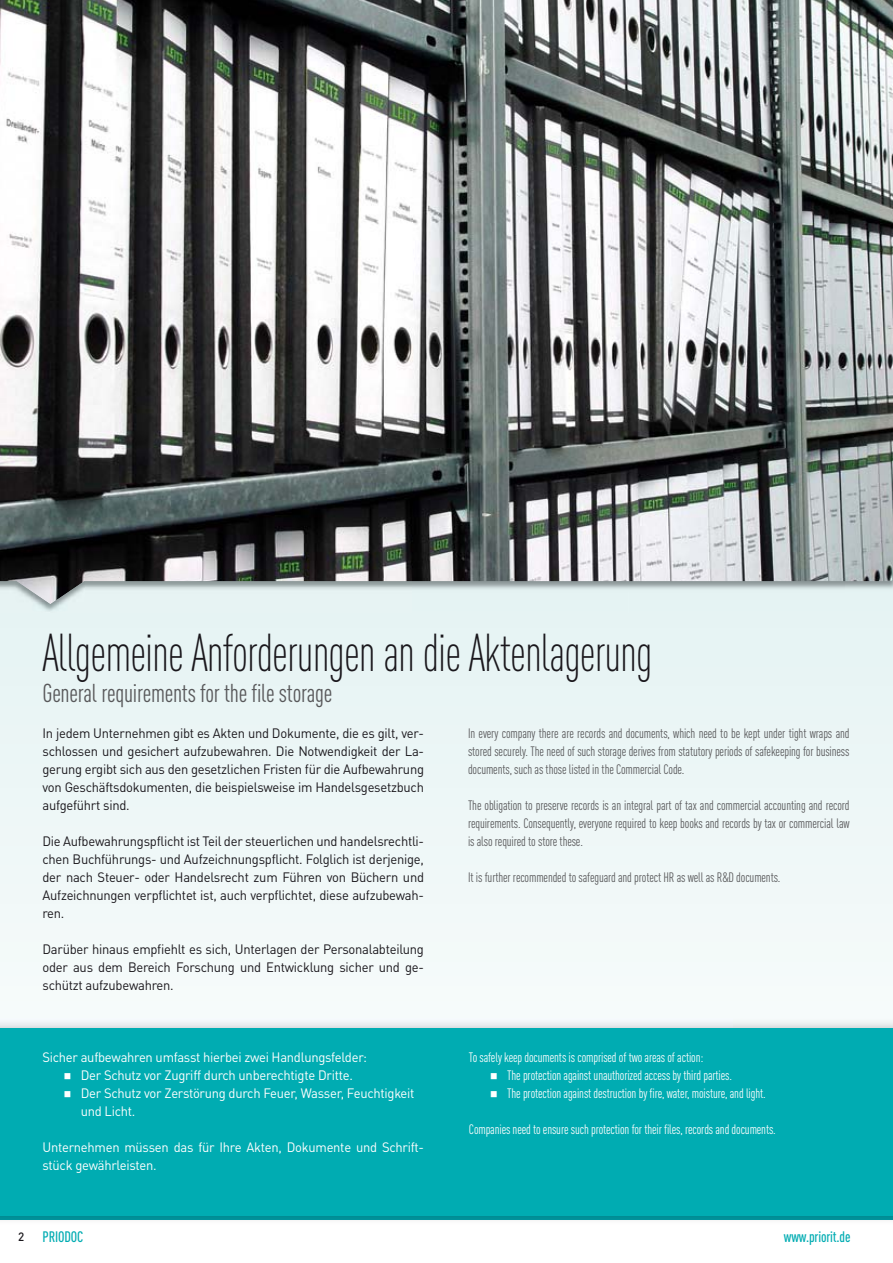
<style>
.page{position:relative;width:893px;height:1263px;background:#fff}
.page>*{position:absolute;margin:0;border:0;box-sizing:border-box;transform-origin:0 0}
.t1{font:300 condensed 52.5px "DINOT";letter-spacing:-.02em;color:#1a171c;scale:.9 1}
.t2{font:condensed 25.5px "DINOT";letter-spacing:-.01em;color:#58585a;scale:.96 1}
.t3{font:500 condensed 15px "DINOT";letter-spacing:-.01em;color:#00acb2}
.t4{font:13.5px/18px "DINOT";letter-spacing:-.02em;color:#1a171c;text-align:justify;scale:.96 1}
.t5{font:condensed 13.5px/18px "DINOT";letter-spacing:-.01em;color:#58585a;text-align:justify;scale:.96 1}
.t6{font:condensed 13.5px "DINOT";letter-spacing:-.01em;color:#fff;scale:.96 1}
.t7{font:13.5px/18px "DINOT";letter-spacing:-.02em;color:#fff;scale:.96 1}
.s1{font-stretch:normal;font-size:12px;color:#1a171c}
</style>
<div class="page">
<div style="left:0;top:612px;width:893px;height:364px;background:#edf7f7"></div>
<img style="left:0;top:1019px;width:893px;height:201px">
<hr style="left:0;top:1216px;width:893px;height:3px;background:#008f96">
<div style="left:0;top:1028px;width:893px;height:188px;background:#00acb2"></div>
<img style="left:0;top:0;width:893px;height:604px">
<h1 class="t1" style="left:43px;top:634px;width:679px">Allgemeine Anforderungen an die Aktenlagerung</h1>
<h2 class="t2" style="left:43px;top:684px;width:303px">General requirements for the file storage</h2>
<p class="t4" style="left:43px;top:726px;width:399px">In jedem Unternehmen gibt es Akten und Dokumente, die es gilt, ver&shy;schlossen und gesichert aufzubewahren. Die Notwendigkeit der La&shy;gerung ergibt sich aus den gesetzlichen Fristen für die Aufbewahrung von Geschäftsdokumenten, die beispielsweise im Handelsgesetzbuch aufgeführt sind.</p>
<p class="t4" style="left:43px;top:834px;width:399px">Die Aufbewahrungspflicht ist Teil der steuerlichen und handelsrechtli&shy;chen Buchführungs- und Aufzeichnungspflicht. Folglich ist derjenige, der nach Steuer- oder Handelsrecht zum Führen von Büchern und Aufzeichnungen verpflichtet ist, auch verpflichtet, diese aufzubewah&shy;ren.</p>
<p class="t4" style="left:43px;top:942px;width:399px">Darüber hinaus empfiehlt es sich, Unterlagen der Personalabteilung oder aus dem Bereich Forschung und Entwicklung sicher und ge&shy;schützt aufzubewahren.</p>
<p class="t5" style="left:468px;top:726px;width:399px">In every company there are records and documents, which need to be kept under tight wraps and stored securely. The need of such storage derives from statutory periods of safekeeping for business documents, such as those listed in the Commercial Code.</p>
<p class="t5" style="left:468px;top:798px;width:399px">The obligation to preserve records is an integral part of tax and commercial accounting and record requirements. Consequently, everyone required to keep books and records by tax or commercial law is also required to store these.</p>
<p class="t5" style="left:468px;top:870px;width:327px">It is further recommended to safeguard and protect HR as well as R&amp;D documents.</p>
<p class="t7" style="left:43px;top:1050px;width:339px">Sicher aufbewahren umfasst hierbei zwei Handlungsfelder:</p>
<p class="t7" style="left:64px;top:1068px;width:303px">■ Der Schutz vor Zugriff durch unberechtigte Dritte.</p>
<p class="t7" style="left:81px;top:1086px;width:349px;text-indent:-17px">■ Der Schutz vor Zerstörung durch Feuer, Wasser, Feuchtigkeit und Licht.</p>
<p class="t7" style="left:43px;top:1140px;width:399px">Unternehmen müssen das für Ihre Akten, Dokumente und Schrift&shy;stück gewährleisten.</p>
<p class="t6" style="left:469px;top:1052px;width:246px">To safely keep documents is comprised of two areas of action:</p>
<p class="t6" style="left:490px;top:1070px;width:253px">■ The protection against unauthorized access by third parties.</p>
<p class="t6" style="left:490px;top:1088px;width:288px">■ The protection against destruction by fire, water, moisture, and light.</p>
<p class="t6" style="left:469px;top:1124px;width:321px">Companies need to ensure such protection for their files, records and documents.</p>
<p class="t3" style="left:18px;top:1231px;width:67px"><span class="s1">2</span> PRIODOC</p>
<p class="t3" style="left:784px;top:1231px;width:68px">www.priorit.de</p>
</div>
